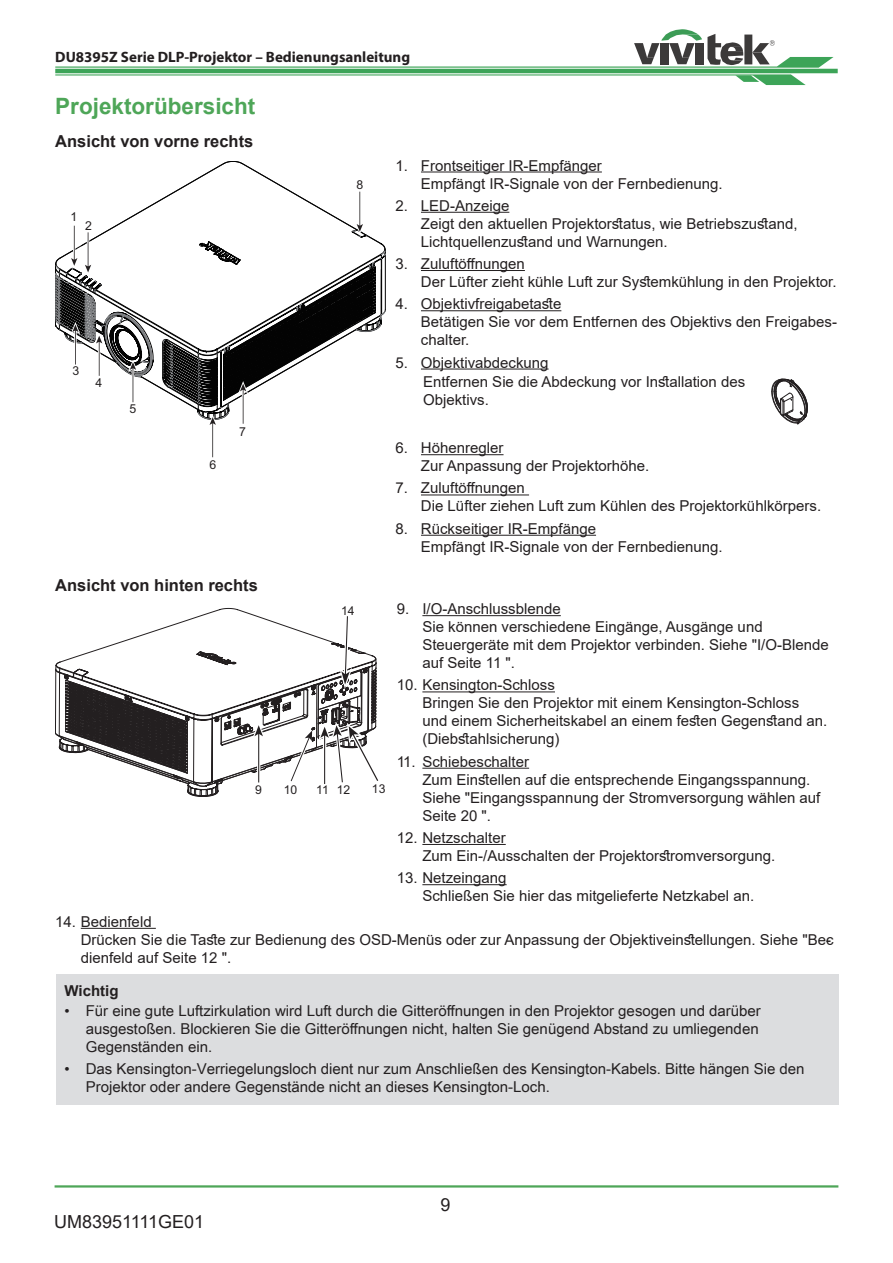
<style>
.page{position:relative;width:893px;height:1263px;background:#fff}
.page>*{position:absolute;margin:0;border:0;box-sizing:border-box;transform-origin:0 0}
.Topic_2{font:700 22.5px "Arial";color:#4ea658}
.t1{font:18px "Arial";color:#231f20}
.Content_-_Topic{font:700 16.5px "Arial";color:#231f20}
.Content{font:15px/18px "Arial";color:#231f20}
.t2{font:15px/18px "Arial Unicode MS";color:#231f20}
.t3{font:700 15px "Myriad Pro";color:#231f20}
.Content_Bold{font:700 15px "Arial";color:#231f20}
.t4{font:12.3px "Arial";color:#231f20}
.t5{font:12.15px "Arial";color:#231f20}
</style>
<div class="page">
<hr style="left:55px;top:69px;width:783px;height:4px;background:#3da458">
<svg style="left:55px;top:74px;width:751px;height:11px"></svg>
<svg style="left:55px;top:29px;width:779px;height:39px"></svg>
<hr style="left:55px;top:1185px;width:783px;height:2px;background:#4ea658">
<svg style="left:55px;top:163px;width:330px;height:295px"></svg>
<hr style="left:421px;top:172px;width:181px;height:1px;background:#231f20">
<hr style="left:421px;top:212px;width:88px;height:1px;background:#231f20">
<hr style="left:421px;top:270px;width:104px;height:1px;background:#231f20">
<hr style="left:421px;top:310px;width:140px;height:1px;background:#231f20">
<hr style="left:421px;top:369px;width:128px;height:1px;background:#231f20">
<hr style="left:421px;top:454px;width:82px;height:1px;background:#231f20">
<hr style="left:421px;top:495px;width:108px;height:1px;background:#231f20">
<hr style="left:421px;top:535px;width:175px;height:1px;background:#231f20">
<svg style="left:771px;top:378px;width:37px;height:47px"></svg>
<svg style="left:55px;top:608px;width:324px;height:189px"></svg>
<hr style="left:422px;top:615px;width:139px;height:1px;background:#231f20">
<hr style="left:422px;top:691px;width:133px;height:1px;background:#231f20">
<hr style="left:422px;top:768px;width:107px;height:1px;background:#231f20">
<hr style="left:422px;top:844px;width:84px;height:1px;background:#231f20">
<hr style="left:422px;top:884px;width:85px;height:1px;background:#231f20">
<hr style="left:81px;top:928px;width:75px;height:1px;background:#231f20">
<div style="left:56px;top:974px;width:782px;height:131px;background:#dcdddf"></div>
<p class="t3" style="left:55px;top:47px;width:356px">DU8395Z Serie DLP-Projektor – Bedienungsanleitung</p>
<p class="Topic_2" style="left:55px;top:90px;width:202px">Projektorübersicht</p>
<p class="Content_-_Topic" style="left:55px;top:130px;width:200px">Ansicht von vorne rechts</p>
<p class="t4" style="left:70px;top:209px;width:8px">1</p>
<p class="t4" style="left:85px;top:217px;width:8px">2</p>
<p class="t4" style="left:72px;top:363px;width:8px">3</p>
<p class="t4" style="left:95px;top:375px;width:8px">4</p>
<p class="t4" style="left:130px;top:400px;width:8px">5</p>
<p class="t4" style="left:210px;top:457px;width:8px">6</p>
<p class="t4" style="left:239px;top:424px;width:8px">7</p>
<p class="Content_-_Topic" style="left:55px;top:573px;width:204px">Ansicht von hinten rechts</p>
<p class="t4" style="left:356px;top:177px;width:8px">8</p>
<p class="Content" style="left:421px;top:156px;width:303px;text-indent:-26px">1. Frontseitiger IR-Empfänger<br>Empfängt IR-Signale von der Fernbedienung.</p>
<p class="Content" style="left:421px;top:196px;width:378px;text-indent:-26px">2. LED-Anzeige<br>Zeigt den aktuellen Projektorstatus, wie Betriebszustand,<br>Lichtquellenzustand und Warnungen.</p>
<p class="Content" style="left:421px;top:255px;width:417px;text-indent:-26px">3. Zuluftöffnungen<br>Der Lüfter zieht kühle Luft zur Systemkühlung in den Projektor.</p>
<p class="Content" style="left:421px;top:295px;width:418px;text-indent:-26px">4. Objektivfreigabetaste<br>Betätigen Sie vor dem Entfernen des Objektivs den Freigabes&shy;chalter.</p>
<p class="Content" style="left:395px;top:353px;width:155px">5. Objektivabdeckung</p>
<p class="Content" style="left:423px;top:372px;width:324px">Entfernen Sie die Abdeckung vor Installation des<br>Objektivs.</p>
<p class="Content" style="left:421px;top:439px;width:230px;text-indent:-26px">6. Höhenregler<br>Zur Anpassung der Projektorhöhe.</p>
<p class="Content" style="left:421px;top:479px;width:402px;text-indent:-26px">7. Zuluftöffnungen<br>Die Lüfter ziehen Luft zum Kühlen des Projektorkühlkörpers.</p>
<p class="Content" style="left:421px;top:519px;width:303px;text-indent:-26px">8. Rückseitiger IR-Empfänge<br>Empfängt IR-Signale von der Fernbedienung.</p>
<p class="Content" style="left:422px;top:600px;width:408px;text-indent:-26px">9. I/O-Anschlussblende<br>Sie können verschiedene Eingänge, Ausgänge und Steuergeräte mit dem Projektor verbinden. Siehe "I/O-Blende auf Seite 11 ".</p>
<p class="Content" style="left:422px;top:676px;width:406px;text-indent:-26px">10. Kensington-Schloss<br>Bringen Sie den Projektor mit einem Kensington-Schloss und einem Sicherheitskabel an einem festen Gegenstand an. (Diebstahlsicherung)</p>
<p class="Content" style="left:422px;top:752px;width:400px;text-indent:-26px">11. Schiebeschalter<br>Zum Einstellen auf die entsprechende Eingangsspannung.<br>Siehe "Eingangsspannung der Stromversorgung wählen auf Seite 20 ".</p>
<p class="Content" style="left:422px;top:828px;width:354px;text-indent:-26px">12. Netzschalter<br>Zum Ein-/Ausschalten der Projektorstromversorgung.</p>
<p class="Content" style="left:422px;top:869px;width:333px;text-indent:-26px">13. Netzeingang<br>Schließen Sie hier das mitgelieferte Netzkabel an.</p>
<p class="Content" style="left:81px;top:912px;width:752px;text-indent:-26px">14. Bedienfeld<br>Drücken Sie die Taste zur Bedienung des OSD-Menüs oder zur Anpassung der Objektiveinstellungen. Siehe "Be&shy;dienfeld auf Seite 12 ".</p>
<p class="Content_Bold" style="left:65px;top:980px;width:56px">Wichtig</p>
<p class="t2" style="left:86px;top:1001px;width:677px;text-indent:-21px">• Für eine gute Luftzirkulation wird Luft durch die Gitteröffnungen in den Projektor gesogen und darüber ausgestoßen. Blockieren Sie die Gitteröffnungen nicht, halten Sie genügend Abstand zu umliegenden<br>Gegenständen ein.</p>
<p class="t2" style="left:86px;top:1059px;width:720px;text-indent:-21px">• Das Kensington-Verriegelungsloch dient nur zum Anschließen des Kensington-Kabels. Bitte hängen Sie den<br>Projektor oder andere Gegenstände nicht an dieses Kensington-Loch.</p>
<p class="t5" style="left:341px;top:603px;width:15px">14</p>
<p class="t5" style="left:284px;top:782px;width:15px">10</p>
<p class="t5" style="left:372px;top:780px;width:15px">13</p>
<p class="t5" style="left:255px;top:782px;width:8px">9</p>
<p class="t5" style="left:316px;top:782px;width:36px">11 12</p>
<p class="t1" style="left:54px;top:1209px;width:152px">UM83951111GE01</p>
<p class="t1" style="left:440px;top:1192px;width:12px">9</p>
</div>
